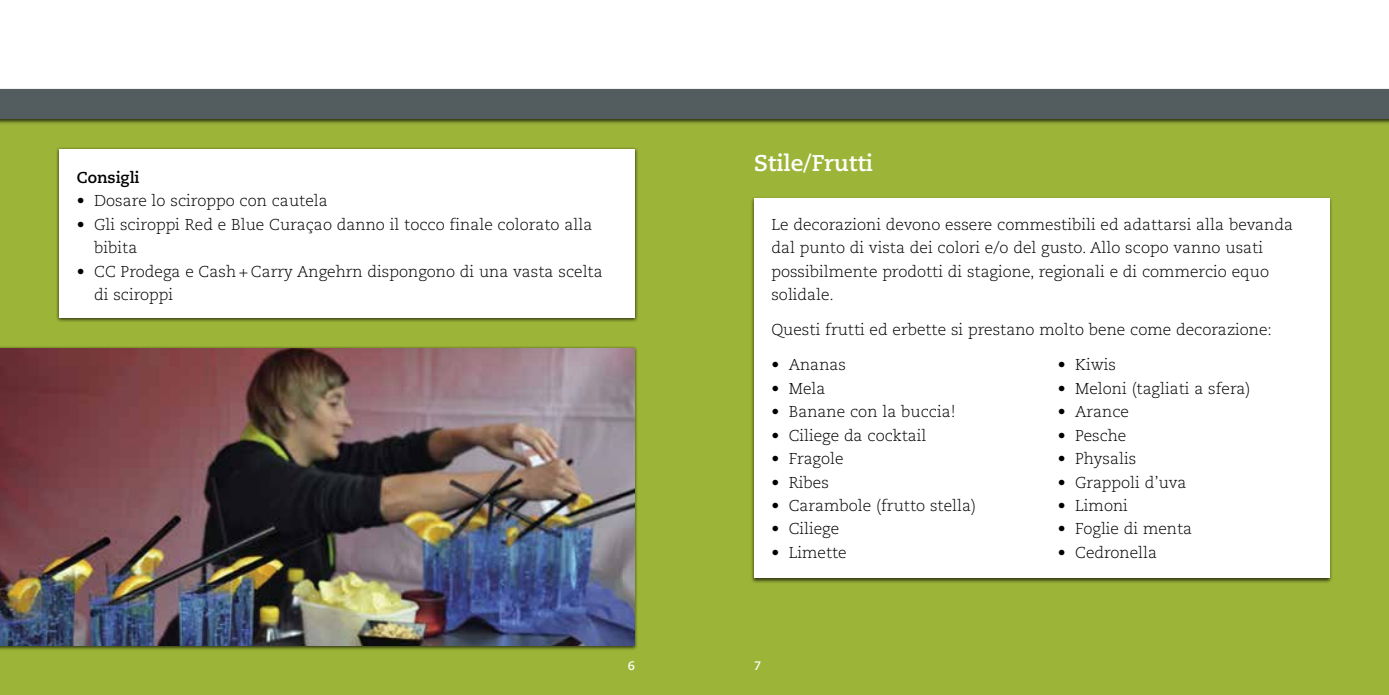
<style>
.page{position:relative;width:1389px;height:695px;background:#fff}
.page>*{position:absolute;margin:0;border:0;box-sizing:border-box;transform-origin:0 0}
.t1{font:700 22.75px "Caecilia LT Std";color:#fff}
.t2{font:300 15.75px/23.4px "Caecilia LT Std";color:#000}
.t3{font:700 15.75px "Caecilia LT Std";color:#000}
.t4{font:700 12.25px "Caecilia LT Std";color:#fff}
</style>
<div class="page">
<div style="left:0;top:89px;width:694px;height:605px;background:#9cb437"></div>
<div style="left:694px;top:89px;width:695px;height:605px;background:#9cb437"></div>
<div style="left:0;top:87px;width:1389px;height:37px;background:#000;opacity:.7"></div>
<div style="left:0;top:89px;width:1389px;height:30px;background:#535c5f"></div>
<div style="left:0;top:346px;width:638px;height:304px;background:#000;opacity:.7"></div>
<img style="left:0;top:348px;width:635px;height:297px">
<div style="left:56px;top:147px;width:583px;height:175px;background:#000;opacity:.7"></div>
<div style="left:60px;top:149px;width:575px;height:168px;background:#fff"></div>
<div style="left:750px;top:196px;width:583px;height:387px;background:#000;opacity:.7"></div>
<div style="left:754px;top:198px;width:575px;height:380px;background:#fff"></div>
<p class="t3" style="left:77px;top:168px;width:64px">Consigli</p>
<p class="t2" style="left:77px;top:190px;width:252px">• Dosare lo sciroppo con cautela</p>
<p class="t2" style="left:94px;top:213px;width:500px;text-indent:-17px">• Gli sciroppi Red e Blue Curaçao danno il tocco finale colorato alla bibita</p>
<p class="t2" style="left:94px;top:260px;width:510px;text-indent:-17px">• CC Prodega e Cash + Carry Angehrn dispongono di una vasta scelta di sciroppi</p>
<h1 class="t1" style="left:754px;top:150px;width:120px">Stile/Frutti</h1>
<p class="t2" style="left:771px;top:213px;width:523px">Le decorazioni devono essere commestibili ed adattarsi alla bevanda dal punto di vista dei colori e/o del gusto. Allo scopo vanno usati possibilmente prodotti di stagione, regionali e di commercio equo solidale.</p>
<p class="t2" style="left:771px;top:318px;width:502px">Questi frutti ed erbette si prestano molto bene come decorazione:</p>
<p class="t2" style="left:771px;top:353px;width:76px">• Ananas</p>
<p class="t2" style="left:771px;top:377px;width:56px">• Mela</p>
<p class="t2" style="left:771px;top:400px;width:186px">• Banane con la buccia!</p>
<p class="t2" style="left:771px;top:424px;width:157px">• Ciliege da cocktail</p>
<p class="t2" style="left:771px;top:447px;width:74px">• Fragole</p>
<p class="t2" style="left:771px;top:470px;width:59px">• Ribes</p>
<p class="t2" style="left:771px;top:494px;width:206px">• Carambole (frutto stella)</p>
<p class="t2" style="left:771px;top:517px;width:69px">• Ciliege</p>
<p class="t2" style="left:771px;top:541px;width:77px">• Limette</p>
<p class="t2" style="left:1058px;top:353px;width:60px">• Kiwis</p>
<p class="t2" style="left:1058px;top:377px;width:194px">• Meloni (tagliati a sfera)</p>
<p class="t2" style="left:1058px;top:400px;width:73px">• Arance</p>
<p class="t2" style="left:1058px;top:424px;width:70px">• Pesche</p>
<p class="t2" style="left:1058px;top:447px;width:80px">• Physalis</p>
<p class="t2" style="left:1058px;top:470px;width:130px">• Grappoli d’uva</p>
<p class="t2" style="left:1058px;top:494px;width:72px">• Limoni</p>
<p class="t2" style="left:1058px;top:517px;width:136px">• Foglie di menta</p>
<p class="t2" style="left:1058px;top:541px;width:101px">• Cedronella</p>
<p class="t4" style="left:628px;top:658px;width:9px">6</p>
<p class="t4" style="left:754px;top:658px;width:9px">7</p>
</div>
